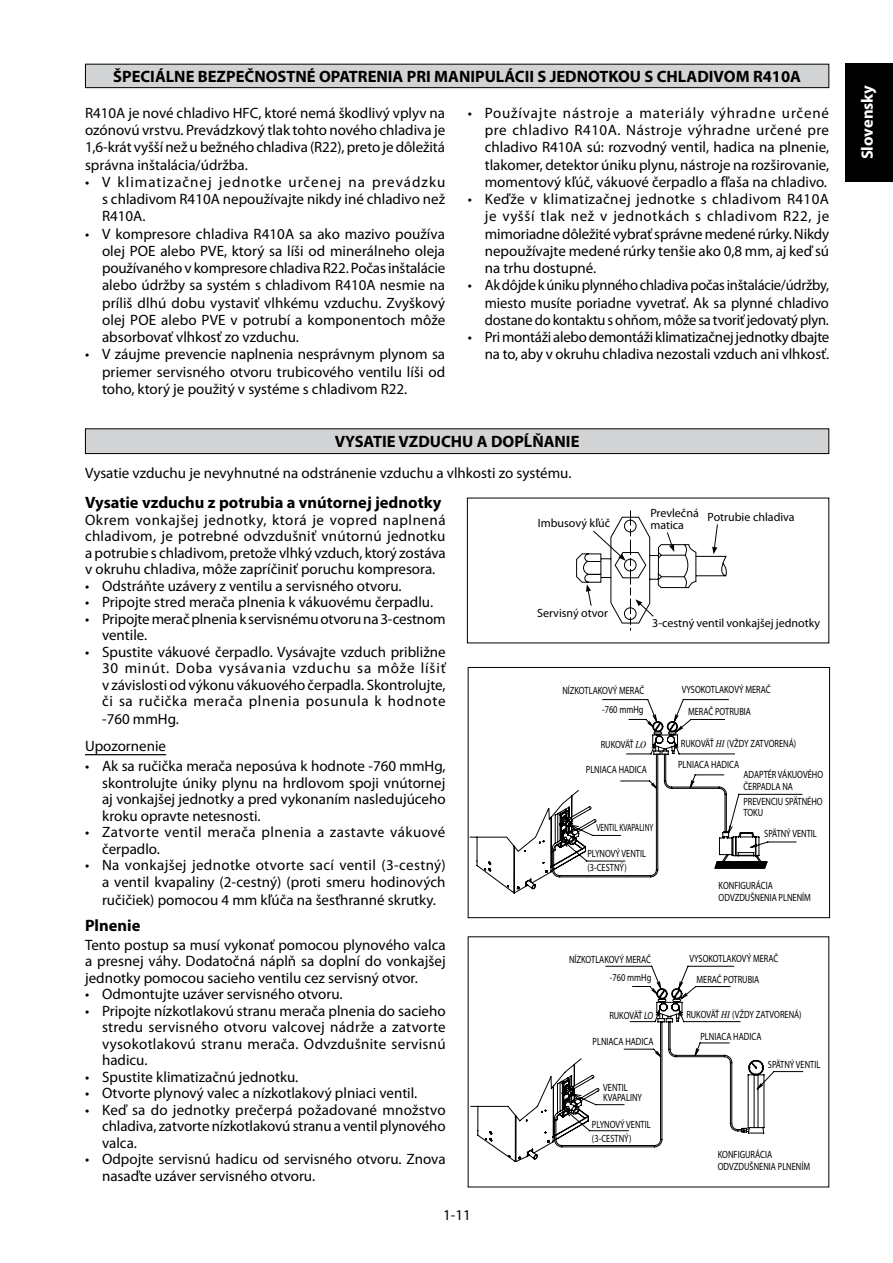
<style>
.page{position:relative;width:893px;height:1263px;background:#fff}
.page>*{position:absolute;margin:0;border:0;box-sizing:border-box;transform-origin:0 0}
.t1{font:700 16.5px "Myriad Pro";color:#000}
.t2{font:700 16.5px "Myriad Pro";color:#fff}
.t3{font:15px/17.2px "Myriad Pro";color:#000;text-align:justify}
.t4{font:15px/16.5px "Myriad Pro";letter-spacing:.03em;color:#000}
.t5{font:12px/12px "Myriad Pro";color:#000}
.t6{font:10.5px/12px "Myriad Pro";color:#000;scale:.8 1}
.t7{font:10.5px "Myriad Pro";color:#000;scale:.7 1}
.s1{font-family:"Times";font-style:italic}
.s2{font-style:italic}
</style>
<div class="page">
<div style="left:845px;top:63px;width:48px;height:118px;background:#000"></div>
<svg style="left:576px;top:510px;width:151px;height:121px"></svg>
<svg style="left:470px;top:699px;width:332px;height:194px"></svg>
<svg style="left:470px;top:966px;width:333px;height:196px"></svg>
<svg style="left:730px;top:1062px;width:27px;height:71px"></svg>
<div style="left:468px;top:667px;width:362px;height:251px;border:1px solid #000"></div>
<div style="left:85px;top:64px;width:744px;height:24px;background:#d1d3d4"></div>
<div style="left:85px;top:64px;width:744px;height:24px;border:1px solid #000"></div>
<div style="left:85px;top:429px;width:744px;height:25px;background:#d1d3d4"></div>
<div style="left:85px;top:428px;width:744px;height:26px;border:1px solid #000"></div>
<hr style="left:85px;top:754px;width:81px;height:1px;background:#000">
<p class="t1" style="left:113px;top:67px;width:689px">ŠPECIÁLNE BEZPEČNOSTNÉ OPATRENIA PRI MANIPULÁCII S JEDNOTKOU S CHLADIVOM R410A</p>
<p class="t3" style="left:85px;top:105px;width:362px">R410A je nové chladivo HFC, ktoré nemá škodlivý vplyv na ozónovú vrstvu. Prevádzkový tlak tohto nového chladiva je 1,6-krát vyšší než u bežného chladiva (R22), preto je dôležitá správna inštalácia/údržba.</p>
<p class="t3" style="left:102px;top:174px;width:345px;text-indent:-17px">• V klimatizačnej jednotke určenej na prevádzku s chladivom R410A nepoužívajte nikdy iné chladivo než R410A.</p>
<p class="t3" style="left:102px;top:225px;width:345px;text-indent:-17px">• V kompresore chladiva R410A sa ako mazivo používa olej POE alebo PVE, ktorý sa líši od minerálneho oleja používaného v kompresore chladiva R22. Počas inštalácie alebo údržby sa systém s chladivom R410A nesmie na príliš dlhú dobu vystaviť vlhkému vzduchu. Zvyškový olej POE alebo PVE v potrubí a komponentoch môže absorbovať vlhkosť zo vzduchu.</p>
<p class="t3" style="left:102px;top:346px;width:345px;text-indent:-17px">• V záujme prevencie naplnenia nesprávnym plynom sa priemer servisného otvoru trubicového ventilu líši od toho, ktorý je použitý v systéme s chladivom R22.</p>
<p class="t3" style="left:485px;top:105px;width:346px;text-indent:-17px">• Používajte nástroje a materiály výhradne určené pre chladivo R410A. Nástroje výhradne určené pre chladivo R410A sú: rozvodný ventil, hadica na plnenie, tlakomer, detektor úniku plynu, nástroje na rozširovanie, momentový kľúč, vákuové čerpadlo a fľaša na chladivo.</p>
<p class="t3" style="left:485px;top:191px;width:346px;text-indent:-17px">• Keďže v klimatizačnej jednotke s chladivom R410A je vyšší tlak než v jednotkách s chladivom R22, je mimoriadne dôležité vybrať správne medené rúrky. Nikdy nepoužívajte medené rúrky tenšie ako 0,8 mm, aj keď sú na trhu dostupné.</p>
<p class="t3" style="left:485px;top:277px;width:346px;text-indent:-17px">• Ak dôjde kúniku plynného chladiva počas inštalácie/údržby, miesto musíte poriadne vyvetrať. Ak sa plynné chladivo dostane do kontaktu sohňom, môže sa tvoriť jedovatý plyn.</p>
<p class="t3" style="left:468px;top:329px;width:363px;text-align:right">• Pri montáži alebo demontáži klimatizačnej jednotky dbajte na to, aby v okruhu chladiva nezostali vzduch ani vlhkosť.</p>
<p class="t1" style="left:335px;top:433px;width:246px">VYSATIE VZDUCHU A DOPĹŇANIE</p>
<p class="t3" style="left:85px;top:465px;width:488px">Vysatie vzduchu je nevyhnutné na odstránenie vzduchu a vlhkosti zo systému.</p>
<p class="t1" style="left:85px;top:493px;width:358px">Vysatie vzduchu z potrubia a vnútornej jednotky</p>
<p class="t3" style="left:85px;top:512px;width:362px;line-height:16.5px">Okrem vonkajšej jednotky, ktorá je vopred naplnená chladivom, je potrebné odvzdušniť vnútornú jednotku a potrubie s chladivom, pretože vlhký vzduch, ktorý zostáva v okruhu chladiva, môže zapríčiniť poruchu kompresora.</p>
<p class="t3" style="left:85px;top:577px;width:318px">• Odstráňte uzávery z ventilu a servisného otvoru.</p>
<p class="t3" style="left:85px;top:594px;width:350px">• Pripojte stred merača plnenia k vákuovému čerpadlu.</p>
<p class="t3" style="left:102px;top:611px;width:345px;line-height:16.5px;text-indent:-17px">• Pripojte merač plnenia k servisnému otvoru na 3-cestnom ventile.</p>
<p class="t3" style="left:102px;top:644px;width:345px;line-height:16.5px;text-indent:-17px">• Spustite vákuové čerpadlo. Vysávajte vzduch približne 30 minút. Doba vysávania vzduchu sa môže líšiť v závislosti od výkonu vákuového čerpadla. Skontrolujte, či sa ručička merača plnenia posunula k hodnote</p>
<p class="t3" style="left:85px;top:706px;width:95px;line-height:26.5px;text-indent:17px">-760 mmHg.<br>Upozornenie</p>
<p class="t3" style="left:102px;top:758px;width:345px;line-height:16.5px;text-indent:-17px">• Ak sa ručička merača neposúva k hodnote -760 mmHg, skontrolujte úniky plynu na hrdlovom spoji vnútornej aj vonkajšej jednotky a pred vykonaním nasledujúceho kroku opravte netesnosti.</p>
<p class="t4" style="left:102px;top:824px;width:345px;text-indent:-17px">• Zatvorte ventil merača plnenia a zastavte vákuové čerpadlo.</p>
<p class="t3" style="left:85px;top:857px;width:362px;line-height:16.5px;text-align:right">• Na vonkajšej jednotke otvorte sací ventil (3-cestný) a ventil kvapaliny (2-cestný) (proti smeru hodinových</p>
<p class="t3" style="left:102px;top:891px;width:335px">ručičiek) pomocou 4 mm kľúča na šesťhranné skrutky.</p>
<p class="t1" style="left:85px;top:916px;width:57px">Plnenie</p>
<p class="t3" style="left:85px;top:937px;width:362px;line-height:16.5px">Tento postup sa musí vykonať pomocou plynového valca a presnej váhy. Dodatočná náplň sa doplní do vonkajšej jednotky pomocou sacieho ventilu cez servisný otvor.</p>
<p class="t3" style="left:85px;top:986px;width:259px">• Odmontujte uzáver servisného otvoru.</p>
<p class="t3" style="left:102px;top:1003px;width:345px;line-height:16.5px;text-indent:-17px">• Pripojte nízkotlakovú stranu merača plnenia do sacieho stredu servisného otvoru valcovej nádrže a zatvorte vysokotlakovú stranu merača. Odvzdušnite servisnú hadicu.</p>
<p class="t3" style="left:85px;top:1068px;width:215px">• Spustite klimatizačnú jednotku.</p>
<p class="t3" style="left:85px;top:1085px;width:334px">• Otvorte plynový valec a nízkotlakový plniaci ventil.</p>
<p class="t3" style="left:102px;top:1102px;width:345px;line-height:16.5px;text-indent:-17px">• Keď sa do jednotky prečerpá požadované množstvo chladiva, zatvorte nízkotlakovú stranu a ventil plynového valca.</p>
<p class="t3" style="left:102px;top:1151px;width:345px;line-height:16.5px;text-indent:-17px">• Odpojte servisnú hadicu od servisného otvoru. Znova nasaďte uzáver servisného otvoru.</p>
<p class="t5" style="left:650px;top:507px;width:50px">Prevlečná matica</p>
<p class="t5" style="left:708px;top:511px;width:89px">Potrubie chladiva</p>
<p class="t5" style="left:538px;top:517px;width:74px">Imbusový kľúč</p>
<p class="t5" style="left:537px;top:607px;width:73px">Servisný otvor</p>
<p class="t5" style="left:652px;top:617px;width:169px">3-cestný ventil vonkajšej jednotky</p>
<p class="t6" style="left:688px;top:679px;width:105px;line-height:22.2px;text-indent:-6px">VYSOKOTLAKOVÝ MERAČ<br>MERAČ POTRUBIA</p>
<p class="t6" style="left:562px;top:684px;width:104px">NÍZKOTLAKOVÝ MERAČ</p>
<p class="t6" style="left:602px;top:704px;width:53px">-760 mmHg</p>
<p class="t6" style="left:601px;top:738px;width:58px">RUKOVÄŤ <span class="s1">LO</span></p>
<p class="t6" style="left:586px;top:764px;width:78px">PLNIACA HADICA</p>
<p class="t6" style="left:743px;top:769px;width:101px">ADAPTÉR VÁKUOVÉHO<br>ČERPADLA NA</p>
<p class="t6" style="left:743px;top:797px;width:100px;line-height:10.5px">PREVENCIU SPÄTNÉHO<br>TOKU</p>
<p class="t6" style="left:764px;top:828px;width:67px">SPÄTNÝ VENTIL</p>
<p class="t6" style="left:678px;top:732px;width:149px;line-height:21.5px">RUKOVÄŤ <span class="s1">HI</span> (VŽDY ZATVORENÁ)<br>PLNIACA HADICA</p>
<p class="t7" style="left:596px;top:821px;width:83px">VENTIL KVAPALINY</p>
<p class="t6" style="left:587px;top:847px;width:75px;line-height:13.5px">PLYNOVÝ VENTIL (3-CESTNÝ)</p>
<p class="t6" style="left:719px;top:879px;width:117px">KONFIGURÁCIA<br>ODVZDUŠNENIA PLNENÍM</p>
<p class="t6" style="left:569px;top:954px;width:104px">NÍZKOTLAKOVÝ MERAČ</p>
<p class="t6" style="left:689px;top:952px;width:113px">VYSOKOTLAKOVÝ MERAČ</p>
<p class="t6" style="left:610px;top:972px;width:53px">-760 mmHg</p>
<p class="t6" style="left:696px;top:973px;width:80px">MERAČ POTRUBIA</p>
<p class="t6" style="left:609px;top:1009px;width:56px">RUKOVÄŤ <span class="s2">LO</span></p>
<p class="t6" style="left:700px;top:1003px;width:128px;line-height:22.5px;text-indent:-14px">RUKOVÄŤ <span class="s1">HI</span> (VŽDY ZATVORENÁ)<br>PLNIACA HADICA</p>
<p class="t6" style="left:593px;top:1036px;width:78px">PLNIACA HADICA</p>
<p class="t6" style="left:768px;top:1058px;width:67px">SPÄTNÝ VENTIL</p>
<p class="t6" style="left:603px;top:1082px;width:50px;line-height:10.5px">VENTIL<br>KVAPALINY</p>
<p class="t6" style="left:592px;top:1118px;width:75px;line-height:13.5px">PLYNOVÝ VENTIL (3-CESTNÝ)</p>
<p class="t6" style="left:718px;top:1149px;width:117px">KONFIGURÁCIA<br>ODVZDUŠNENIA PLNENÍM</p>
<p class="t3" style="left:443px;top:1207px;width:29px">1-11</p>
<p class="t2" style="left:858px;top:159px;width:76px;rotate:-90deg">Slovensky</p>
</div>
